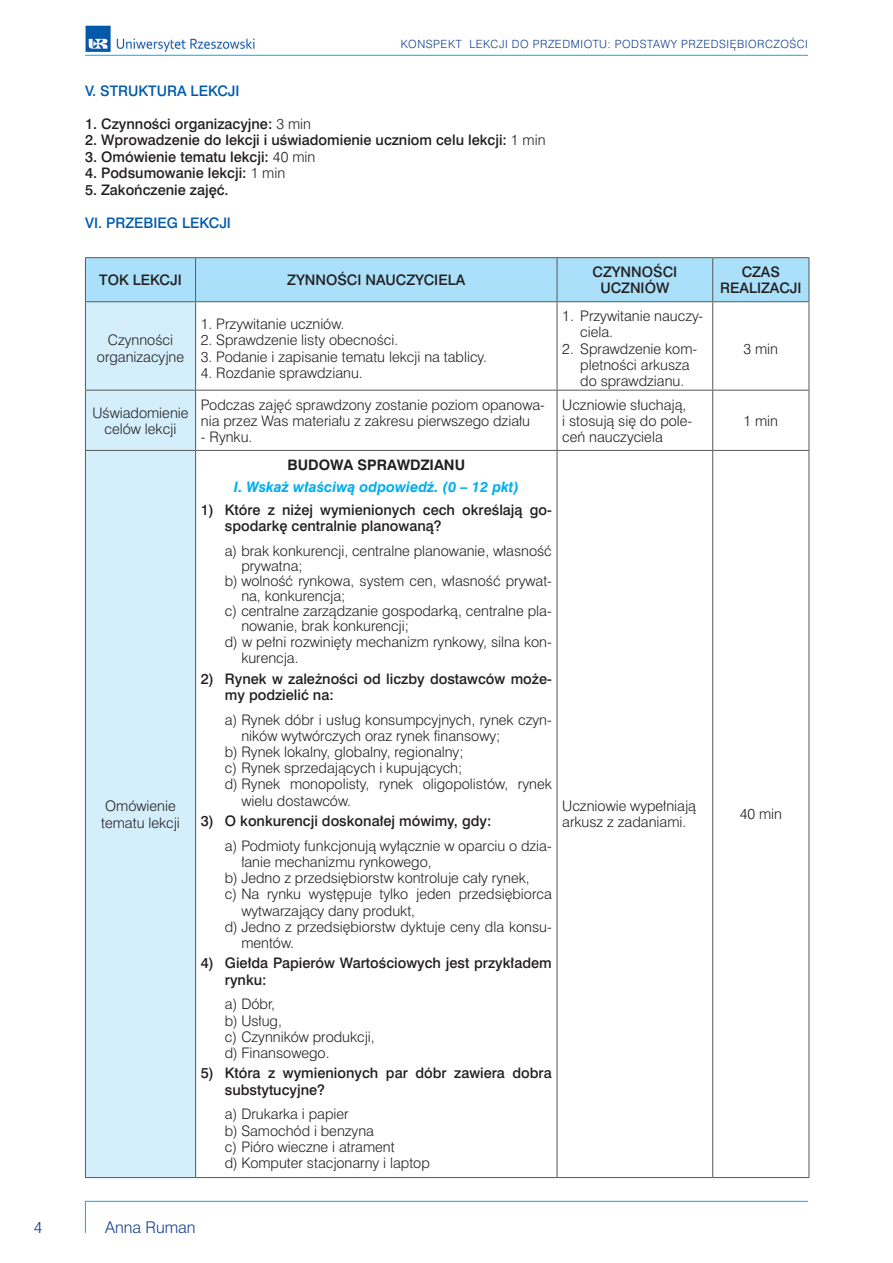
<style>
.page{position:relative;width:893px;height:1263px;background:#fff}
.page>*{position:absolute;margin:0;border:0;box-sizing:border-box;transform-origin:0 0}
.t1{font:15px "Swis 721 Lt PL";color:#123f90}
.t2{font:13.5px/16.2px "Swis 721 Lt PL";color:#231f20}
.t3{font:13.5px/16.2px "Swis 721 Md PL";color:#231f20}
.t4{font:13.5px "Swis 721 Md PL";color:#015aaa}
.t5{font:italic 700 13.5px "Swis 721 PL";color:#00aeef}
.t6{font:700 13.5px "Swis 721 PL";color:#231f20}
.t7{font:10.5px "Swis 721 Lt PL";letter-spacing:.05em;color:#123f90}
.s1{font-family:"Swis 721 Lt PL"}
</style>
<div class="page">
<img style="left:85px;top:25px;width:170px;height:26px">
<hr style="left:85px;top:1201px;width:723px;height:1px;background:#00aeef">
<hr style="left:85px;top:1201px;width:1px;height:32px;background:#00aeef">
<hr style="left:85px;top:55px;width:723px;height:1px;background:#00aeef">
<div style="left:86px;top:258px;width:723px;height:43px;background:#aae0f9"></div>
<div style="left:86px;top:302px;width:109px;height:875px;background:#d4effb"></div>
<hr style="left:85px;top:257px;width:111px;height:1px;background:#57585a">
<hr style="left:85px;top:258px;width:1px;height:43px;background:#57585a">
<hr style="left:196px;top:257px;width:361px;height:1px;background:#57585a">
<hr style="left:195px;top:258px;width:1px;height:43px;background:#57585a">
<hr style="left:557px;top:257px;width:156px;height:1px;background:#57585a">
<hr style="left:557px;top:258px;width:1px;height:43px;background:#57585a">
<hr style="left:713px;top:257px;width:96px;height:1px;background:#57585a">
<hr style="left:712px;top:258px;width:1px;height:43px;background:#57585a">
<hr style="left:809px;top:258px;width:1px;height:43px;background:#57585a">
<hr style="left:85px;top:301px;width:111px;height:1px;background:#57585a">
<hr style="left:85px;top:302px;width:1px;height:88px;background:#57585a">
<hr style="left:196px;top:301px;width:361px;height:1px;background:#57585a">
<hr style="left:195px;top:302px;width:1px;height:88px;background:#57585a">
<hr style="left:557px;top:301px;width:156px;height:1px;background:#57585a">
<hr style="left:557px;top:302px;width:1px;height:88px;background:#57585a">
<hr style="left:713px;top:301px;width:96px;height:1px;background:#57585a">
<hr style="left:712px;top:302px;width:1px;height:88px;background:#57585a">
<hr style="left:809px;top:302px;width:1px;height:88px;background:#57585a">
<hr style="left:85px;top:390px;width:111px;height:1px;background:#57585a">
<hr style="left:85px;top:390px;width:1px;height:60px;background:#57585a">
<hr style="left:196px;top:390px;width:361px;height:1px;background:#57585a">
<hr style="left:195px;top:390px;width:1px;height:60px;background:#57585a">
<hr style="left:557px;top:390px;width:156px;height:1px;background:#57585a">
<hr style="left:557px;top:390px;width:1px;height:60px;background:#57585a">
<hr style="left:713px;top:390px;width:96px;height:1px;background:#57585a">
<hr style="left:712px;top:390px;width:1px;height:60px;background:#57585a">
<hr style="left:809px;top:390px;width:1px;height:60px;background:#57585a">
<hr style="left:85px;top:451px;width:1px;height:726px;background:#57585a">
<hr style="left:195px;top:451px;width:1px;height:726px;background:#57585a">
<hr style="left:557px;top:451px;width:1px;height:726px;background:#57585a">
<hr style="left:712px;top:451px;width:1px;height:726px;background:#57585a">
<hr style="left:809px;top:451px;width:1px;height:726px;background:#57585a">
<hr style="left:85px;top:450px;width:111px;height:1px;background:#57585a">
<hr style="left:196px;top:450px;width:361px;height:1px;background:#57585a">
<hr style="left:557px;top:450px;width:156px;height:1px;background:#57585a">
<hr style="left:713px;top:450px;width:96px;height:1px;background:#57585a">
<hr style="left:196px;top:1177px;width:361px;height:1px;background:#57585a">
<hr style="left:557px;top:1177px;width:156px;height:1px;background:#57585a">
<hr style="left:713px;top:1177px;width:96px;height:1px;background:#57585a">
<hr style="left:85px;top:1177px;width:111px;height:1px;background:#57585a">
<p class="t7" style="left:401px;top:37px;width:409px">KONSPEKT LEKCJI DO PRZEDMIOTU: PODSTAWY PRZEDSIĘBIORCZOŚCI</p>
<p class="t4" style="left:85px;top:82px;width:156px">V. STRUKTURA LEKCJI</p>
<p class="t3" style="left:85px;top:115px;width:228px">1. Czynności organizacyjne: <span class="s1">3 min</span></p>
<p class="t3" style="left:85px;top:132px;width:462px">2. Wprowadzenie do lekcji i uświadomienie uczniom celu lekcji: <span class="s1">1 min</span></p>
<p class="t3" style="left:85px;top:148px;width:232px">3. Omówienie tematu lekcji: <span class="s1">40 min</span></p>
<p class="t3" style="left:85px;top:165px;width:202px">4. Podsumowanie lekcji: <span class="s1">1 min</span></p>
<p class="t3" style="left:85px;top:181px;width:145px">5. Zakończenie zajęć.</p>
<p class="t4" style="left:85px;top:214px;width:147px">VI. PRZEBIEG LEKCJI</p>
<p class="t3" style="left:99px;top:272px;width:84px">TOK LEKCJI</p>
<p class="t3" style="left:287px;top:272px;width:180px">ZYNNOŚCI NAUCZYCIELA</p>
<p class="t3" style="left:592px;top:264px;width:86px;text-align:center">CZYNNOŚCI<br>UCZNIÓW</p>
<p class="t3" style="left:720px;top:264px;width:83px;text-align:center">CZAS<br>REALIZACJI</p>
<p class="t2" style="left:97px;top:332px;width:89px;text-align:center">Czynności organizacyjne</p>
<p class="t2" style="left:201px;top:316px;width:145px">1. Przywitanie uczniów.</p>
<p class="t2" style="left:201px;top:332px;width:199px">2. Sprawdzenie listy obecności.</p>
<p class="t2" style="left:201px;top:348px;width:288px">3. Podanie i zapisanie tematu lekcji na tablicy.</p>
<p class="t2" style="left:201px;top:364px;width:163px">4. Rozdanie sprawdzianu.</p>
<p class="t2" style="left:92px;top:404px;width:98px;text-align:center">Uświadomienie celów lekcji</p>
<p class="t2" style="left:201px;top:396px;width:346px">Podczas zajęć sprawdzony zostanie poziom opanowa&shy;nia przez Was materiału z zakresu pierwszego działu</p>
<p class="t2" style="left:201px;top:428px;width:53px">- Rynku.</p>
<p class="t2" style="left:101px;top:798px;width:80px;text-align:center">Omówienie tematu lekcji</p>
<p class="t6" style="left:288px;top:456px;width:179px">BUDOWA SPRAWDZIANU</p>
<p class="t5" style="left:234px;top:478px;width:286px">I. Wskaż właściwą odpowiedź. (0 – 12 pkt)</p>
<p class="t3" style="left:225px;top:501px;width:328px;text-indent:-24px">1) Które z niżej wymienionych cech określają go&shy;spodarkę centralnie planowaną?</p>
<p class="t2" style="left:225px;top:542px;width:328px">a) brak konkurencji, centralne planowanie, własność</p>
<p class="t2" style="left:241px;top:557px;width:63px">prywatna;</p>
<p class="t2" style="left:225px;top:572px;width:328px">b) wolność rynkowa, system cen, własność prywat-</p>
<p class="t2" style="left:241px;top:587px;width:106px">na, konkurencja;</p>
<p class="t2" style="left:225px;top:602px;width:328px">c) centralne zarządzanie gospodarką, centralne pla-</p>
<p class="t2" style="left:241px;top:617px;width:169px">nowanie, brak konkurencji;</p>
<p class="t2" style="left:225px;top:634px;width:328px">d) w pełni rozwinięty mechanizm rynkowy, silna kon-</p>
<p class="t2" style="left:241px;top:650px;width:59px">kurencja.</p>
<p class="t3" style="left:225px;top:670px;width:328px;text-indent:-24px">2) Rynek w zależności od liczby dostawców może&shy;my podzielić na:</p>
<p class="t2" style="left:225px;top:711px;width:328px">a) Rynek dóbr i usług konsumpcyjnych, rynek czyn-</p>
<p class="t2" style="left:241px;top:727px;width:261px">ników wytwórczych oraz rynek finansowy;</p>
<p class="t2" style="left:225px;top:744px;width:240px">b) Rynek lokalny, globalny, regionalny;</p>
<p class="t2" style="left:225px;top:760px;width:239px">c) Rynek sprzedających i kupujących;</p>
<p class="t2" style="left:225px;top:776px;width:328px">d) Rynek monopolisty, rynek oligopolistów, rynek</p>
<p class="t2" style="left:241px;top:792px;width:111px">wielu dostawców.</p>
<p class="t3" style="left:201px;top:813px;width:292px">3) O konkurencji doskonałej mówimy, gdy:</p>
<p class="t2" style="left:225px;top:837px;width:328px">a) Podmioty funkcjonują wyłącznie w oparciu o dzia-</p>
<p class="t2" style="left:241px;top:853px;width:192px">łanie mechanizmu rynkowego,</p>
<p class="t2" style="left:225px;top:870px;width:306px">b) Jedno z przedsiębiorstw kontroluje cały rynek,</p>
<p class="t2" style="left:225px;top:886px;width:328px">c) Na rynku występuje tylko jeden przedsiębiorca</p>
<p class="t2" style="left:241px;top:902px;width:175px">wytwarzający dany produkt,</p>
<p class="t2" style="left:225px;top:918px;width:328px">d) Jedno z przedsiębiorstw dyktuje ceny dla konsu-</p>
<p class="t2" style="left:241px;top:934px;width:54px">mentów.</p>
<p class="t3" style="left:225px;top:955px;width:328px;text-indent:-24px">4) Giełda Papierów Wartościowych jest przykładem rynku:</p>
<p class="t2" style="left:225px;top:996px;width:151px">a) Dóbr,<br>b) Usług,<br>c) Czynników produkcji, d) Finansowego.</p>
<p class="t3" style="left:225px;top:1065px;width:328px;text-indent:-24px">5) Która z wymienionych par dóbr zawiera dobra substytucyjne?</p>
<p class="t2" style="left:225px;top:1106px;width:206px">a) Drukarka i papier<br>b) Samochód i benzyna<br>c) Pióro wieczne i atrament<br>d) Komputer stacjonarny i laptop</p>
<p class="t2" style="left:580px;top:308px;width:125px;text-indent:-18px">1. Przywitanie nauczy&shy;ciela.</p>
<p class="t2" style="left:580px;top:340px;width:118px;text-indent:-18px">2. Sprawdzenie kom&shy;pletności arkusza do sprawdzianu.</p>
<p class="t2" style="left:743px;top:340px;width:36px">3 min</p>
<p class="t2" style="left:562px;top:396px;width:132px">Uczniowie słuchają, i stosują się do pole&shy;ceń nauczyciela</p>
<p class="t2" style="left:743px;top:412px;width:36px">1 min</p>
<p class="t2" style="left:562px;top:798px;width:135px">Uczniowie wypełniają arkusz z zadaniami.</p>
<p class="t2" style="left:740px;top:806px;width:44px">40 min</p>
<p class="t1" style="left:34px;top:1217px;width:10px">4</p>
<p class="t1" style="left:105px;top:1217px;width:92px">Anna Ruman</p>
</div>
